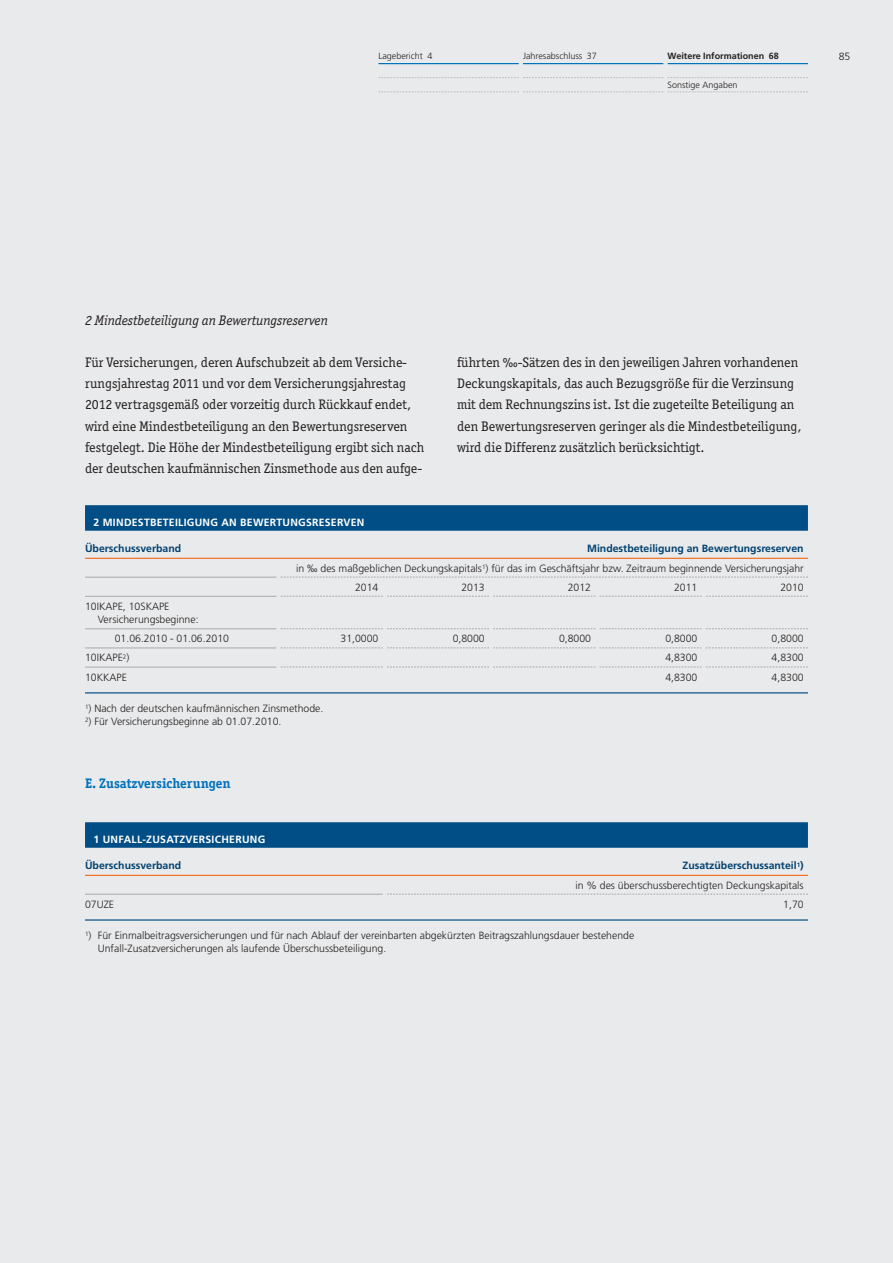
<style>
.page{position:relative;width:893px;height:1263px;background:#e9eaeb}
.page>*{position:absolute;margin:0;border:0;box-sizing:border-box;transform-origin:0 0}
.t1{font:13.8px/21px "Officina Ser ITC";color:#231f20}
.t2{font:italic 13.8px "Officina Ser ITC";color:#231f20}
.t3{font:700 13.8px "Officina Ser ITC";color:#0072bc}
.t4{font:300 10.5px/19.2px "Frutiger LT";color:#231f20}
.t5{font:700 10.5px "Frutiger LT";color:#004170}
.t6{font:700 10.5px "Frutiger LT";letter-spacing:.025em;color:#fff}
.t7{font:300 9px "Frutiger LT";color:#231f20}
.t8{font:700 9px "Frutiger LT";color:#231f20}
.s1{font-weight:700;color:#004170}
</style>
<div class="page">
<hr style="left:378px;top:63px;width:141px;height:1px;background:#0072bc">
<hr style="left:523px;top:63px;width:140px;height:1px;background:#0072bc">
<hr style="left:668px;top:63px;width:140px;height:1px;background:#0072bc">
<svg style="left:378px;top:77px;width:430px;height:1px"></svg>
<svg style="left:379px;top:92px;width:429px;height:1px"></svg>
<div style="left:85px;top:822px;width:723px;height:26px;background:#004e85"></div>
<hr style="left:85px;top:875px;width:723px;height:1px;background:#f36e21">
<hr style="left:85px;top:894px;width:298px;height:1px;background:#a8a9ad">
<hr style="left:85px;top:919px;width:723px;height:2px;background:#004e85">
<svg style="left:387px;top:894px;width:421px;height:1px"></svg>
<div style="left:85px;top:505px;width:723px;height:26px;background:#004e85"></div>
<hr style="left:85px;top:558px;width:723px;height:1px;background:#f36e21">
<hr style="left:85px;top:577px;width:191px;height:1px;background:#a8a9ad">
<hr style="left:85px;top:596px;width:191px;height:1px;background:#a8a9ad">
<hr style="left:85px;top:628px;width:191px;height:1px;background:#a8a9ad">
<hr style="left:85px;top:648px;width:191px;height:1px;background:#a8a9ad">
<hr style="left:85px;top:667px;width:191px;height:1px;background:#a8a9ad">
<hr style="left:85px;top:692px;width:723px;height:1px;background:#004e85">
<svg style="left:281px;top:596px;width:527px;height:1px"></svg>
<svg style="left:281px;top:628px;width:527px;height:1px"></svg>
<svg style="left:281px;top:647px;width:527px;height:1px"></svg>
<svg style="left:281px;top:667px;width:527px;height:1px"></svg>
<svg style="left:281px;top:577px;width:527px;height:1px"></svg>
<p class="t7" style="left:378px;top:53px;width:55px">Lagebericht 4</p>
<p class="t7" style="left:523px;top:53px;width:75px">Jahresabschluss 37</p>
<p class="t8" style="left:668px;top:53px;width:113px">Weitere Informationen 68</p>
<p class="t7" style="left:668px;top:81px;width:71px">Sonstige Angaben</p>
<p class="t4" style="left:839px;top:48px;width:13px">85</p>
<h1 class="t2" style="left:85px;top:312px;width:244px">2 Mindestbeteiligung an Bewertungsreserven</h1>
<p class="t1" style="left:85px;top:352px;width:341px">Für Versicherungen, deren Aufschubzeit ab dem Versiche&shy;rungsjahrestag 2011 und vor dem Versicherungsjahrestag 2012 vertragsgemäß oder vorzeitig durch Rückkauf endet, wird eine Mindestbeteiligung an den Bewertungsreserven festgelegt. Die Höhe der Mindestbeteiligung ergibt sich nach der deutschen kaufmännischen Zinsmethode aus den aufge-</p>
<p class="t1" style="left:457px;top:352px;width:346px">führten ‰-Sätzen des in den jeweiligen Jahren vorhandenen Deckungskapitals, das auch Bezugsgröße für die Verzinsung mit dem Rechnungszins ist. Ist die zugeteilte Beteiligung an den Bewertungsreserven geringer als die Mindestbeteiligung, wird die Differenz zusätzlich berücksichtigt.</p>
<p class="t6" style="left:94px;top:518px;width:272px">2 MINDESTBETEILIGUNG AN BEWERTUNGSRESERVEN</p>
<p class="t5" style="left:85px;top:544px;width:98px">Überschussverband</p>
<p class="t5" style="left:587px;top:544px;width:218px">Mindestbeteiligung an Bewertungsreserven</p>
<p class="t4" style="left:296px;top:559px;width:509px">in ‰ des maßgeblichen Deckungskapitals<sup>1</sup>) für das im Geschäftsjahr bzw. Zeitraum beginnende Versicherungsjahr</p>
<p class="t4" style="left:355px;top:578px;width:25px">2014</p>
<p class="t4" style="left:461px;top:578px;width:25px">2013</p>
<p class="t4" style="left:568px;top:578px;width:25px">2012</p>
<p class="t4" style="left:674px;top:578px;width:25px">2011</p>
<p class="t4" style="left:780px;top:578px;width:25px">2010</p>
<p class="t4" style="left:98px;top:600px;width:102px;line-height:13.4px;text-indent:-13px">10IKAPE, 10SKAPE<br>Versicherungsbeginne:</p>
<p class="t4" style="left:115px;top:630px;width:116px">01.06.2010 - 01.06.2010</p>
<p class="t4" style="left:341px;top:630px;width:39px">31,0000</p>
<p class="t4" style="left:453px;top:630px;width:34px">0,8000</p>
<p class="t4" style="left:559px;top:630px;width:34px">0,8000</p>
<p class="t4" style="left:665px;top:630px;width:34px">0,8000</p>
<p class="t4" style="left:772px;top:630px;width:34px">0,8000</p>
<p class="t4" style="left:85px;top:649px;width:46px">10IKAPE<sup>2</sup>)</p>
<p class="t4" style="left:665px;top:649px;width:34px">4,8300</p>
<p class="t4" style="left:772px;top:649px;width:34px">4,8300</p>
<p class="t4" style="left:85px;top:668px;width:43px">10KKAPE</p>
<p class="t4" style="left:665px;top:668px;width:34px">4,8300</p>
<p class="t4" style="left:772px;top:668px;width:34px">4,8300</p>
<p class="t4" style="left:85px;top:699px;width:240px"><sup>1</sup>) Nach der deutschen kaufmännischen Zinsmethode.</p>
<p class="t4" style="left:85px;top:712px;width:198px"><sup>2</sup>) Für Versicherungsbeginne ab 01.07.2010.</p>
<h1 class="t3" style="left:85px;top:775px;width:147px">E. Zusatzversicherungen</h1>
<p class="t6" style="left:94px;top:835px;width:173px">1 UNFALL-ZUSATZVERSICHERUNG</p>
<p class="t5" style="left:85px;top:861px;width:98px">Überschussverband</p>
<p class="t4" style="left:575px;top:857px;width:230px;text-align:right"><span class="s1">Zusatzüberschussanteil</span><sup>1</sup><span class="s1">)<br></span>in % des überschussberechtigten Deckungskapitals</p>
<p class="t4" style="left:85px;top:895px;width:31px">07UZE</p>
<p class="t4" style="left:783px;top:895px;width:22px">1,70</p>
<p class="t4" style="left:98px;top:930px;width:538px;line-height:12.8px;text-indent:-13px"><sup>1</sup>) Für Einmalbeitragsversicherungen und für nach Ablauf der vereinbarten abgekürzten Beitragszahlungsdauer bestehende<br>Unfall-Zusatzversicherungen als laufende Überschussbeteiligung.</p>
</div>
